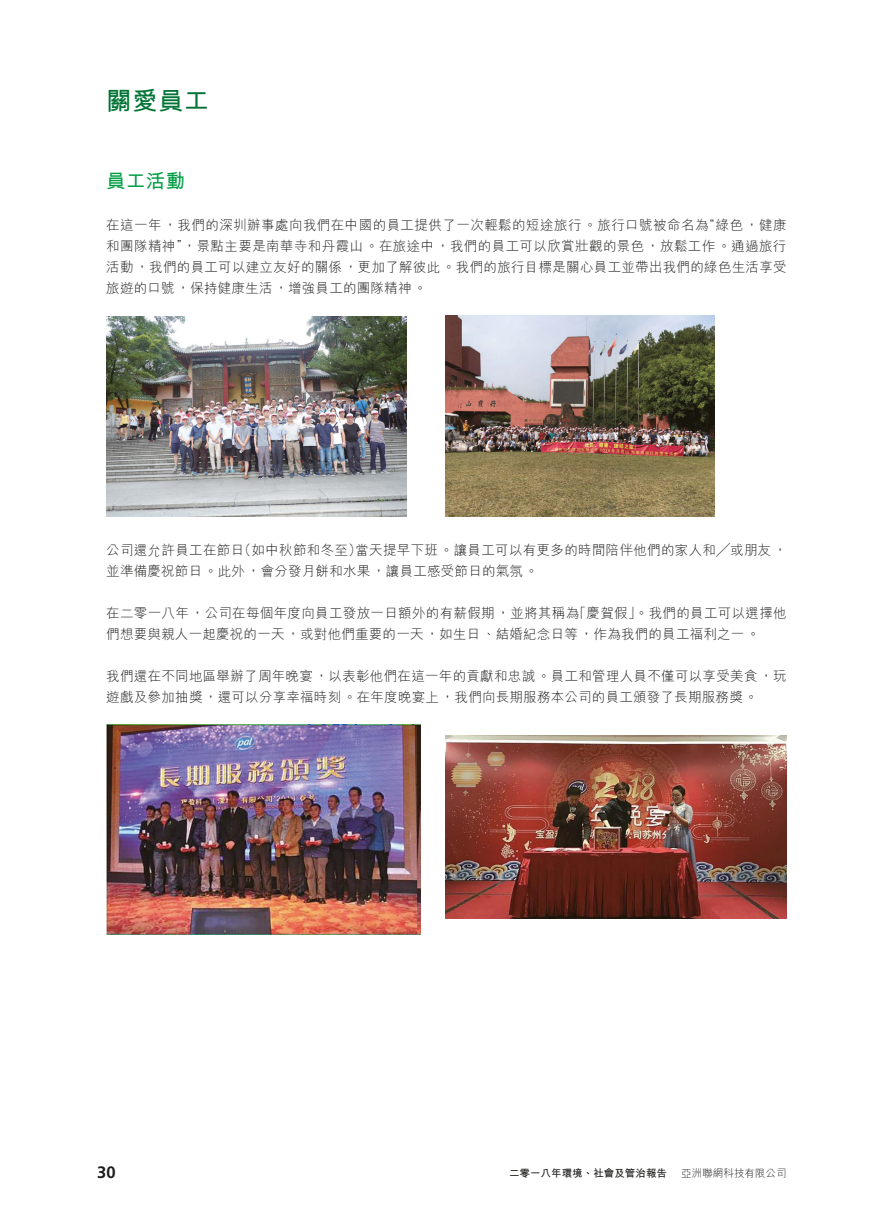
<style>
.page{position:relative;width:893px;height:1212px;background:#fff}
.page>*{position:absolute;margin:0;border:0;box-sizing:border-box;transform-origin:0 0}
.t1{font:700 25.5px "M Hei HK";color:#007435}
.t2{font:700 19.5px "M Hei HK";color:#009d44}
.t3{font:700 16.5px "Frutiger LT Std";color:#1c1c1b}
.t4{font:300 13.5px/21px "M Hei HK";letter-spacing:.02em;color:#1c1c1b}
.t5{font:700 10.5px "M Hei HK";letter-spacing:.005em;color:#1c1c1b}
.t6{font:300 10.5px "M Hei HK";letter-spacing:.005em;color:#1c1c1b}
</style>
<div class="page">
<img style="left:106px;top:316px;width:300px;height:200px">
<img style="left:446px;top:315px;width:268px;height:201px">
<img style="left:106px;top:725px;width:315px;height:209px">
<img style="left:446px;top:735px;width:341px;height:184px">
<h1 class="t1" style="left:106px;top:82px;width:105px">關愛員工</h1>
<h2 class="t2" style="left:106px;top:166px;width:80px">員工活動</h2>
<p class="t4" style="left:106px;top:214px;width:682px;text-align:justify">在這一年，我們的深圳辦事處向我們在中國的員工提供了一次輕鬆的短途旅行。旅行口號被命名為“綠色，健康和團隊精神”，景點主要是南華寺和丹霞山。在旅途中，我們的員工可以欣賞壯觀的景色，放鬆工作。通過旅行活動，我們的員工可以建立友好的關係，更加了解彼此。我們的旅行目標是關心員工並帶出我們的綠色生活享受旅遊的口號，保持健康生活，增強員工的團隊精神。</p>
<p class="t4" style="left:106px;top:539px;width:682px">公司還允許員工在節日（如中秋節和冬至）當天提早下班。讓員工可以有更多的時間陪伴他們的家人和╱或朋友，並準備慶祝節日。此外，會分發月餅和水果，讓員工感受節日的氣氛。</p>
<p class="t4" style="left:106px;top:602px;width:682px">在二零一八年，公司在每個年度向員工發放一日額外的有薪假期，並將其稱為「慶賀假」。我們的員工可以選擇他們想要與親人一起慶祝的一天，或對他們重要的一天，如生日、結婚紀念日等，作為我們的員工福利之一。</p>
<p class="t4" style="left:106px;top:665px;width:682px">我們還在不同地區舉辦了周年晚宴，以表彰他們在這一年的貢獻和忠誠。員工和管理人員不僅可以享受美食，玩遊戲及參加抽獎，還可以分享幸福時刻。在年度晚宴上，我們向長期服務本公司的員工頒發了長期服務獎。</p>
<p class="t3" style="left:97px;top:1162px;width:20px">30</p>
<p class="t5" style="left:509px;top:1165px;width:160px">二零一八年環境、社會及管治報告</p>
<p class="t6" style="left:681px;top:1165px;width:107px">亞洲聯網科技有限公司</p>
</div>
